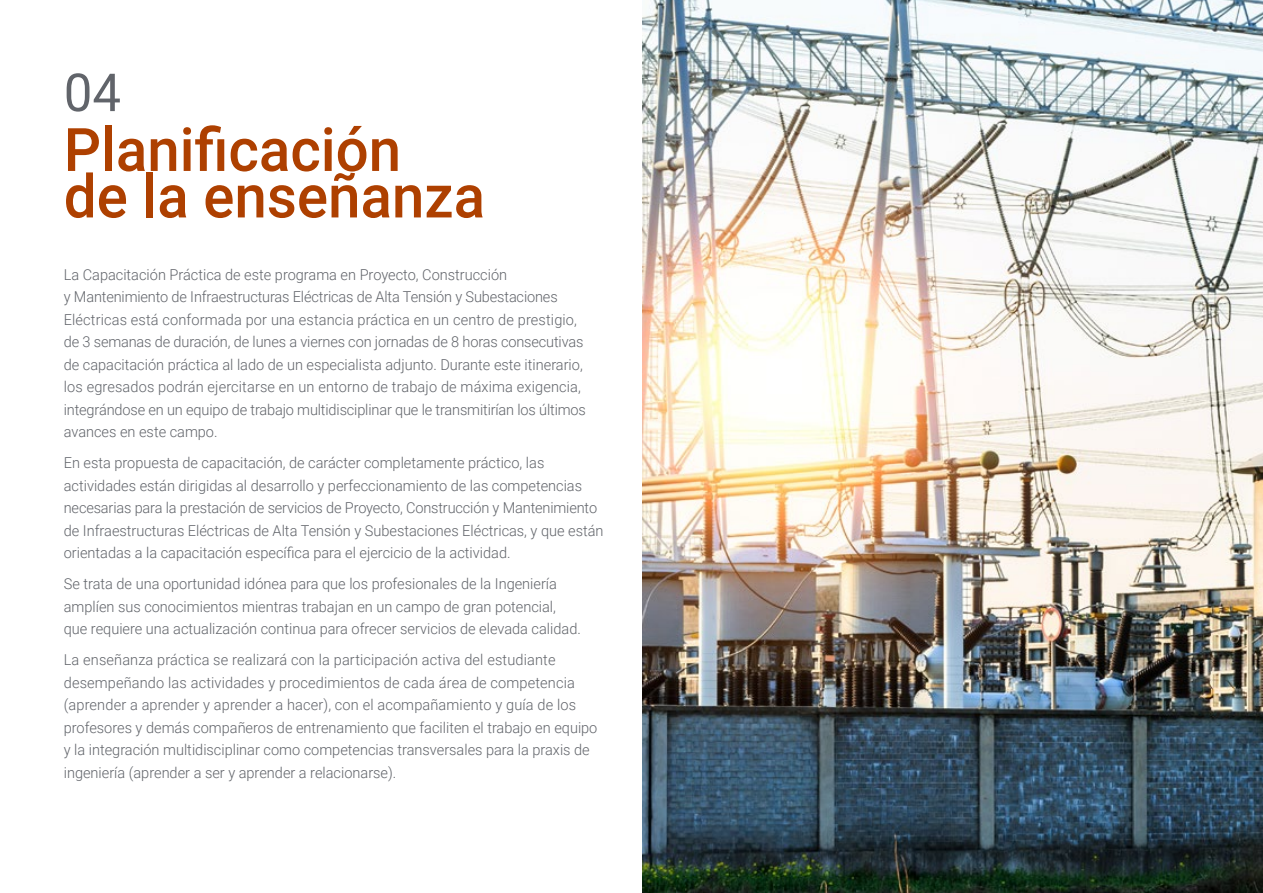
<style>
.page{position:relative;width:1263px;height:893px;background:#fff}
.page>*{position:absolute;margin:0;border:0;box-sizing:border-box;transform-origin:0 0}
.t1{font:500 60px/46.5px "Roboto";color:#ae4000}
.t2{font:52.5px "Roboto";color:#61646a}
.t3{font:300 15px/22.5px "Roboto";color:#61646a}
</style>
<div class="page">
<img style="left:642px;top:0;width:621px;height:893px">
<h2 class="t2" style="left:64px;top:56px;width:59px">04</h2>
<h1 class="t1" style="left:64px;top:124px;width:423px">Planificación<br>de la enseñanza</h1>
<p class="t3" style="left:64px;top:262px;width:524px">La Capacitación Práctica de este programa en Proyecto, Construcción<br>y Mantenimiento de Infraestructuras Eléctricas de Alta Tensión y Subestaciones Eléctricas está conformada por una estancia práctica en un centro de prestigio, de 3 semanas de duración, de lunes a viernes con jornadas de 8 horas consecutivas de capacitación práctica al lado de un especialista adjunto. Durante este itinerario, los egresados podrán ejercitarse en un entorno de trabajo de máxima exigencia, integrándose en un equipo de trabajo multidisciplinar que le transmitirían los últimos avances en este campo.</p>
<p class="t3" style="left:64px;top:451px;width:541px">En esta propuesta de capacitación, de carácter completamente práctico, las actividades están dirigidas al desarrollo y perfeccionamiento de las competencias necesarias para la prestación de servicios de Proyecto, Construcción y Mantenimiento de Infraestructuras Eléctricas de Alta Tensión y Subestaciones Eléctricas, y que están orientadas a la capacitación específica para el ejercicio de la actividad.</p>
<p class="t3" style="left:64px;top:572px;width:519px">Se trata de una oportunidad idónea para que los profesionales de la Ingeniería amplíen sus conocimientos mientras trabajan en un campo de gran potencial, que requiere una actualización continua para ofrecer servicios de elevada calidad.</p>
<p class="t3" style="left:64px;top:648px;width:535px">La enseñanza práctica se realizará con la participación activa del estudiante desempeñando las actividades y procedimientos de cada área de competencia (aprender a aprender y aprender a hacer), con el acompañamiento y guía de los profesores y demás compañeros de entrenamiento que faciliten el trabajo en equipo y la integración multidisciplinar como competencias transversales para la praxis de ingeniería (aprender a ser y aprender a relacionarse).</p>
</div>
